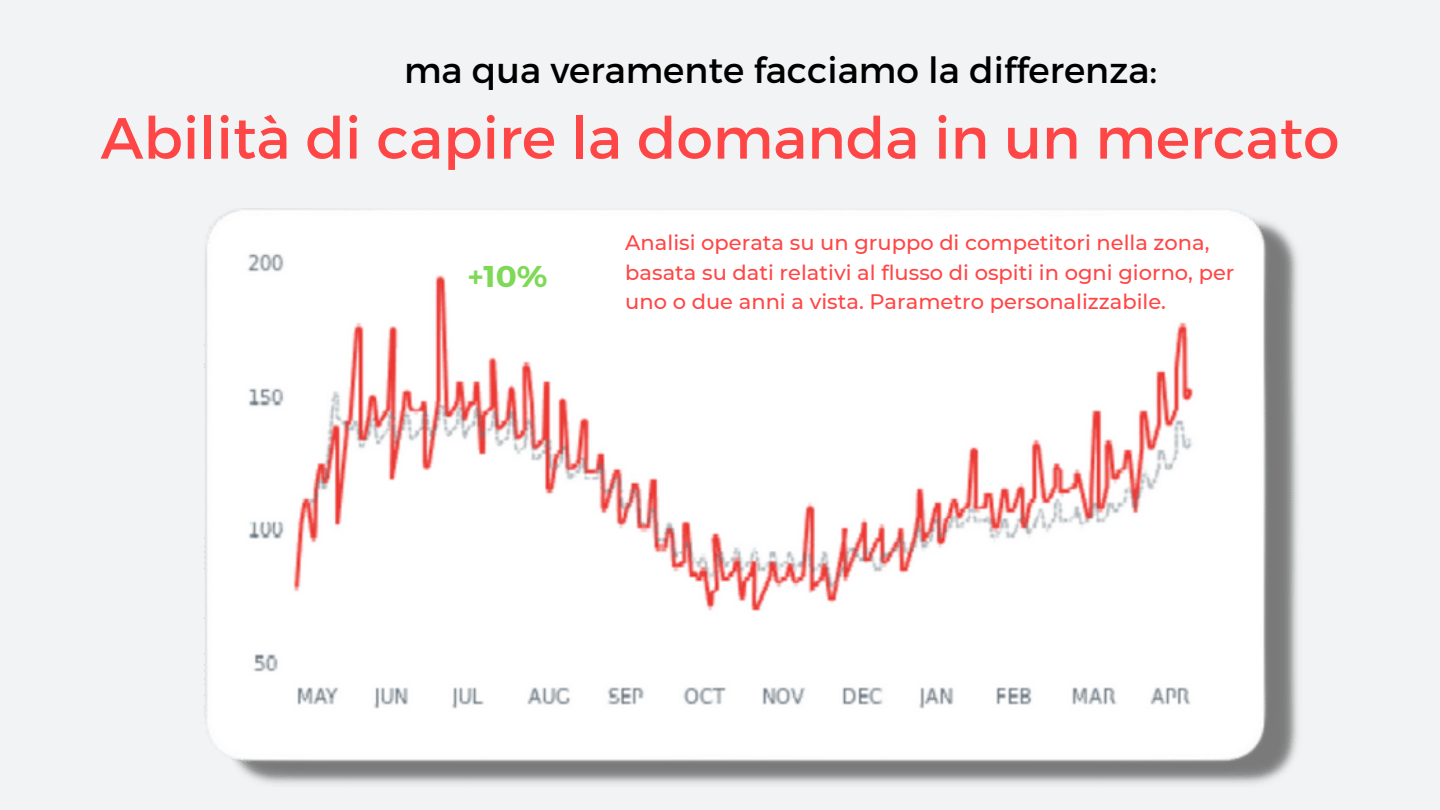
<style>
.page{position:relative;width:1440px;height:810px;background:#f2f3f4}
.page>*{position:absolute;margin:0;border:0;box-sizing:border-box;transform-origin:0 0}
.t1{font:58px "Montserrat";color:#ff4646}
.t2{font:36px "Montserrat";color:#000}
.t3{font:700 30px "Montserrat";color:#7ed957}
.t4{font:500 21px/29.2px "Montserrat";color:#ff4646}
</style>
<div class="page">
<img style="left:204px;top:208px;width:1094px;height:576px">
<div style="left:447px;top:242px;width:122px;height:65px;background:#fff"></div>
<h2 class="t2" style="left:404px;top:47px;width:755px">ma qua veramente facciamo la differenza:</h2>
<h1 class="t1" style="left:101px;top:100px;width:1240px">Abilità di capire la domanda in un mercato</h1>
<h3 class="t3" style="left:468px;top:257px;width:81px">+10%</h3>
<p class="t4" style="left:625px;top:228px;width:611px">Analisi operata su un gruppo di competitori nella zona, basata su dati relativi al flusso di ospiti in ogni giorno, per uno o due anni a vista. Parametro personalizzabile.</p>
</div>
